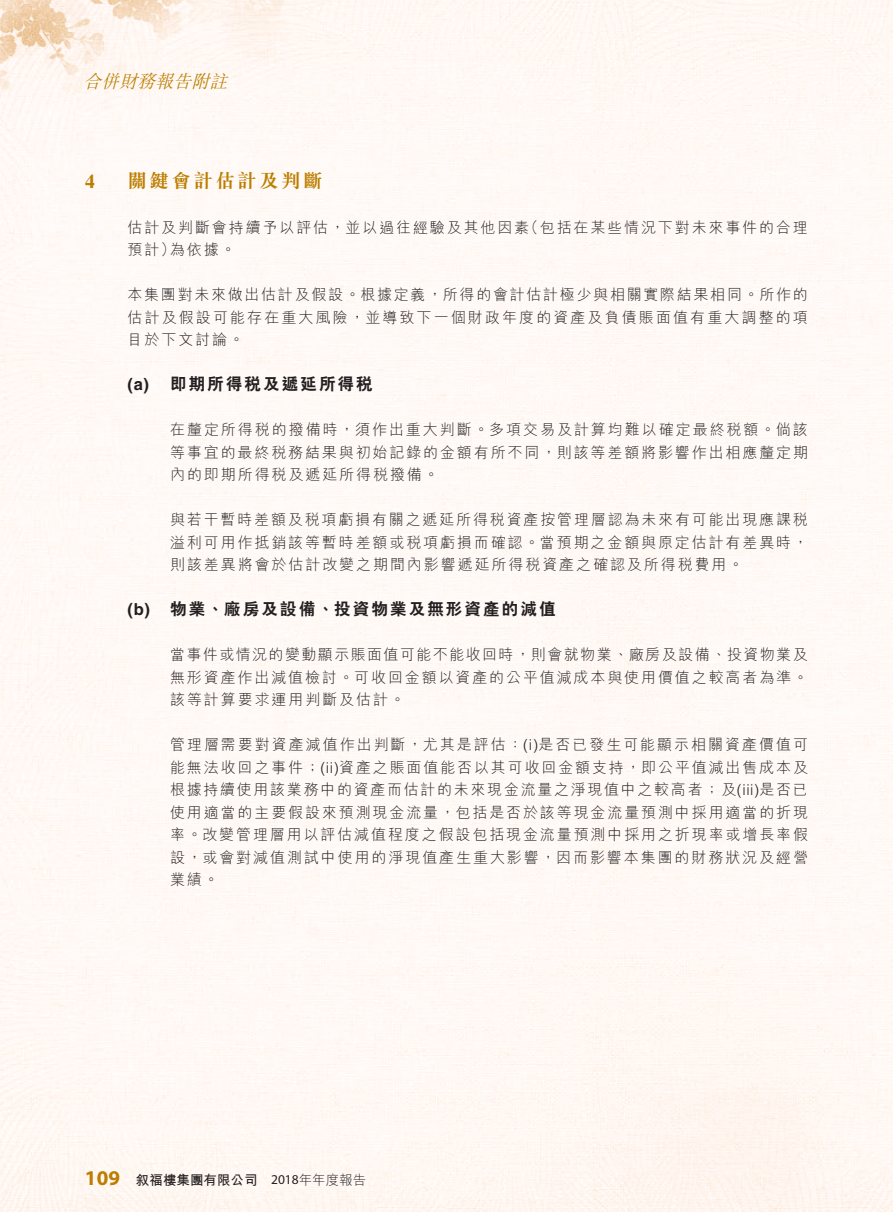
<style>
.page{position:relative;width:893px;height:1212px;background:#fff9f5}
.page>*{position:absolute;margin:0;border:0;box-sizing:border-box;transform-origin:0 0}
.t1{font:700 21px "Myriad Pro";color:#bc7e00}
._01_H1{font:700 19.5px "M Sung HK";letter-spacing:.125em;color:#bc7e00}
._01_H1-2{font:700 19.5px "Times LT Std";color:#bc7e00}
.t2{font:italic 300 18px "M Sung HK";color:#bc7e00}
._02_H2{font:800 16.5px "C Hei 2 HK";letter-spacing:.13em;color:#231f20}
._02_H2-2{font:700 16.5px "Helvetica LT Std";color:#231f20}
._00_txt{font:300 15px/22.5px "M Hei HK";letter-spacing:.13em;color:#231f20;text-align:justify}
.t3{font:300 13.5px "M Hei HK";color:#231f20}
.t4{font:700 13.5px "M Hei HK";color:#231f20}
.s1{font-family:"Helvetica LT Std"}
.s2{font-family:"Myriad Pro";font-weight:400}
</style>
<div class="page">
<p class="t2" style="left:83px;top:69px;width:152px">合併財務報告附註</p>
<p class="_01_H1-2" style="left:85px;top:169px;width:11px">4</p>
<p class="_01_H1" style="left:128px;top:171px;width:196px">關鍵會計估計及判斷</p>
<p class="_00_txt" style="left:170px;top:216px;width:361px;text-indent:-42px">估計及判斷會持續予以評估，並以過往經驗及其他因素為依據。</p>
<p class="_00_txt" style="left:524px;top:216px;width:286px">（包括在某些情況下對未來事件的合理</p>
<p class="_00_txt" style="left:128px;top:238px;width:50px">預計）</p>
<p class="_00_txt" style="left:128px;top:283px;width:682px">本集團對未來做出估計及假設。根據定義，所得的會計估計極少與相關實際結果相同。所作的估計及假設可能存在重大風險，並導致下一個財政年度的資產及負債賬面值有重大調整的項目於下文討論。</p>
<p class="_02_H2" style="left:170px;top:376px;width:204px">即期所得稅及遞延所得稅</p>
<p class="_02_H2-2" style="left:128px;top:374px;width:23px">a( )</p>
<p class="_02_H2-2" style="left:128px;top:599px;width:24px">b( )</p>
<p class="_00_txt" style="left:170px;top:418px;width:639px">在釐定所得稅的撥備時，須作出重大判斷。多項交易及計算均難以確定最終稅額。倘該等事宜的最終稅務結果與初始記錄的金額有所不同，則該等差額將影響作出相應釐定期內的即期所得稅及遞延所得稅撥備。</p>
<p class="_00_txt" style="left:170px;top:508px;width:639px">與若干暫時差額及稅項虧損有關之遞延所得稅資產按管理層認為未來有可能出現應課稅溢利可用作抵銷該等暫時差額或稅項虧損而確認。當預期之金額與原定估計有差異時，則該差異將會於估計改變之期間內影響遞延所得稅資產之確認及所得稅費用。</p>
<p class="_02_H2" style="left:170px;top:601px;width:387px">物業、廠房及設備、投資物業及無形資產的減值</p>
<p class="_00_txt" style="left:170px;top:643px;width:639px">當事件或情況的變動顯示賬面值可能不能收回時，則會就物業、廠房及設備、投資物業及無形資產作出減值檢討。可收回金額以資產的公平值減成本與使用價值之較高者為準。該等計算要求運用判斷及估計。</p>
<p class="_00_txt" style="left:170px;top:733px;width:639px">管理層需要對資產減值作出判斷，尤其是評估： <span class="s1">)i(</span> 是否已發生可能顯示相關資產價值可能無法收回之事件；<span class="s1">( )i i</span> 資產之賬面值能否以其可收回金額支持，即公平值減出售成本及根據持續使用該業務中的資產而估計的未來現金流量之淨現值中之較高者；及<span class="s1">(iii)</span>是否已使用適當的主要假設來預測現金流量，包括是否於該等現金流量預測中採用適當的折現率。改變管理層用以評估減值程度之假設包括現金流量預測中採用之折現率或增長率假設，或會對減值測試中使用的淨現值產生重大影響，因而影響本集團的財務狀況及經營業績。</p>
<h1 class="t1" style="left:85px;top:1164px;width:37px">109</h1>
<p class="t4" style="left:136px;top:1170px;width:123px">叙福樓集團有限公司</p>
<p class="t3" style="left:271px;top:1173px;width:97px"><span class="s2">2018</span>年年度報告</p>
</div>
